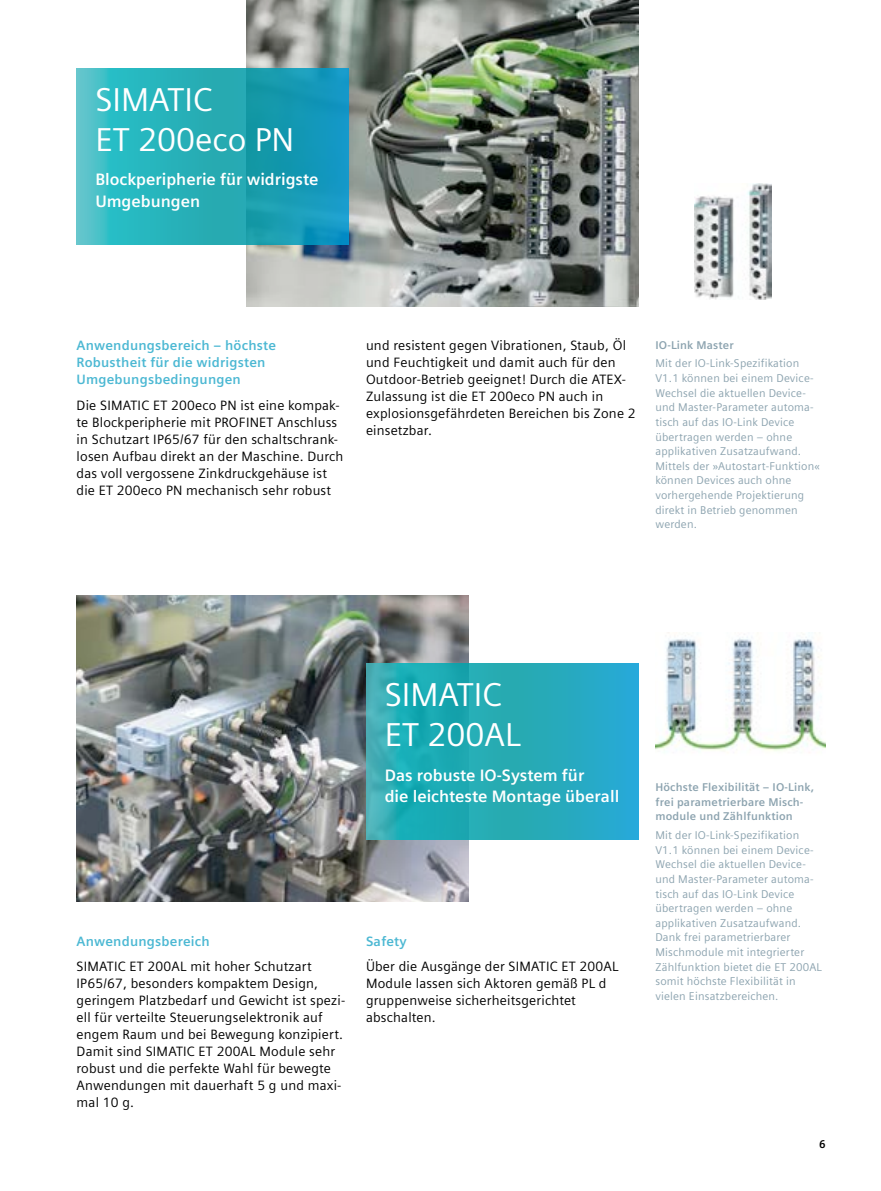
<style>
.page{position:relative;width:881px;height:1191px;background:#fff}
.page>*{position:absolute;margin:0;border:0;box-sizing:border-box;transform-origin:0 0}
.t1{font:33px/39.6px "Siemens Sans Global";color:#fff}
.t2{font:700 16.5px/21.5px "Siemens Sans Global";color:#fff}
.t3{font:13.5px/17px "Siemens Sans Global";letter-spacing:.015em;color:#000}
.t4{font:700 13.5px/17px "Siemens Sans Global";letter-spacing:.015em;color:#4cb8d3}
.t5{font:11.25px/14.7px "Siemens Sans Global";letter-spacing:.015em;color:#8ca3af}
.t6{font:700 11.25px/14.7px "Siemens Sans Global";letter-spacing:.015em;color:#8ca3af}
.t7{font:700 11.25px "Siemens Sans Global";color:#000}
</style>
<div class="page">
<img style="left:247px;top:0;width:391px;height:306px">
<img style="left:77px;top:595px;width:391px;height:306px">
<svg style="left:77px;top:68px;width:272px;height:176px;background:#25aab9"></svg>
<svg style="left:366px;top:663px;width:272px;height:176px;background:#25aaba"></svg>
<img style="left:694px;top:184px;width:76px;height:115px">
<img style="left:655px;top:634px;width:170px;height:117px">
<h1 class="t1" style="left:95px;top:81px;width:200px">SIMATIC<br>ET 200eco PN</h1>
<p class="t2" style="left:95px;top:169px;width:225px">Blockperipherie für widrigste<br>Umgebungen</p>
<p class="t4" style="left:77px;top:337px;width:201px">Anwendungsbereich – höchste<br>Robustheit für die widrigsten<br>Umgebungsbedingungen</p>
<p class="t3" style="left:77px;top:397px;width:268px">Die SIMATIC ET 200eco PN ist eine kompak&shy;te Blockperipherie mit PROFINET Anschluss in Schutzart IP65/67 für den schaltschrank&shy;losen Aufbau direkt an der Maschine. Durch das voll vergossene Zinkdruckgehäuse ist die ET 200eco PN mechanisch sehr robust</p>
<p class="t3" style="left:366px;top:337px;width:271px">und resistent gegen Vibrationen, Staub, Öl und Feuchtigkeit und damit auch für den Outdoor-Betrieb geeignet! Durch die ATEX-Zulassung ist die ET 200eco PN auch in explosionsgefährdeten Bereichen bis Zone 2 einsetzbar.</p>
<p class="t6" style="left:655px;top:337px;width:80px">IO-Link Master</p>
<p class="t5" style="left:655px;top:356px;width:166px">Mit der IO-Link-Spezifikation<br>V1.1 können bei einem Device-<br>Wechsel die aktuellen Device&shy;und Master-Parameter automa&shy;tisch auf das IO-Link Device übertragen werden – ohne applikativen Zusatzaufwand.<br>Mittels der »Autostart-Funktion« können Devices auch ohne vorhergehende Projektierung direkt in Betrieb genommen werden.</p>
<h1 class="t1" style="left:384px;top:676px;width:137px">SIMATIC<br>ET 200AL</h1>
<p class="t2" style="left:384px;top:764px;width:236px">Das robuste IO-System für<br>die leichteste Montage überall</p>
<p class="t4" style="left:77px;top:932px;width:135px">Anwendungsbereich</p>
<p class="t3" style="left:77px;top:958px;width:270px">SIMATIC ET 200AL mit hoher Schutzart IP65/67, besonders kompaktem Design, geringem Platzbedarf und Gewicht ist spezi&shy;ell für verteilte Steuerungselektronik auf engem Raum und bei Bewegung konzipiert.<br>Damit sind SIMATIC ET 200AL Module sehr robust und die perfekte Wahl für bewegte Anwendungen mit dauerhaft 5 g und maxi&shy;mal 10 g.</p>
<p class="t4" style="left:366px;top:932px;width:42px">Safety</p>
<p class="t3" style="left:366px;top:958px;width:254px">Über die Ausgänge der SIMATIC ET 200AL<br>Module lassen sich Aktoren gemäß PL d gruppenweise sicherheitsgerichtet abschalten.</p>
<p class="t6" style="left:655px;top:779px;width:160px">Höchste Flexibilität – IO-Link, frei parametrierbare Misch&shy;module und Zählfunktion</p>
<p class="t5" style="left:655px;top:828px;width:168px">Mit der IO-Link-Spezifikation<br>V1.1 können bei einem Device-<br>Wechsel die aktuellen Device&shy;und Master-Parameter automa&shy;tisch auf das IO-Link Device übertragen werden – ohne applikativen Zusatzaufwand.<br>Dank frei parametrierbarer<br>Mischmodule mit integrierter<br>Zählfunktion bietet die ET 200AL somit höchste Flexibilität in vielen Einsatzbereichen.</p>
<p class="t7" style="left:818px;top:1137px;width:8px">6</p>
</div>
